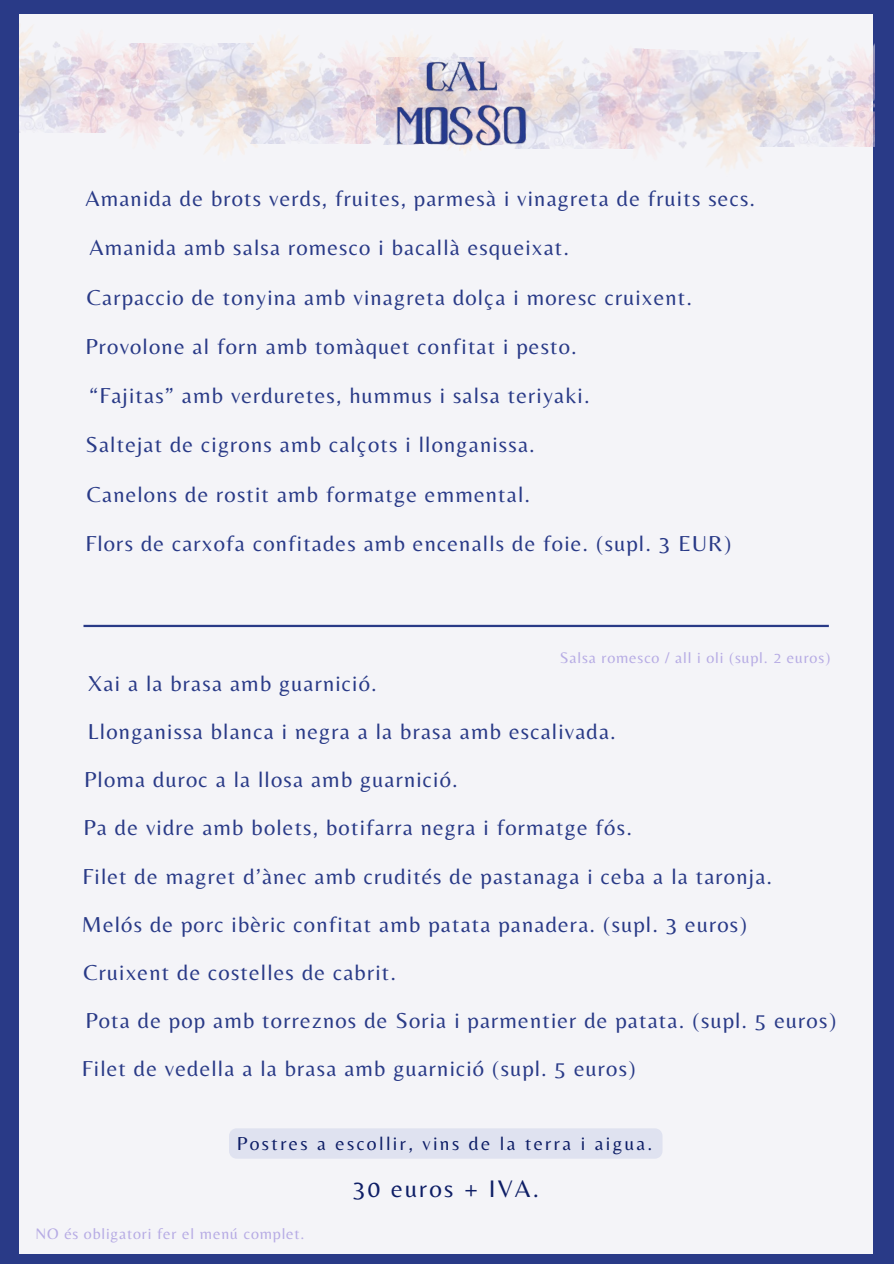
<style>
.page{position:relative;width:894px;height:1264px;background:#fff}
.page>*{position:absolute;margin:0;border:0;box-sizing:border-box;transform-origin:0 0}
.t1{font:24.9px "Belleza";letter-spacing:.09em;color:#0e1e66}
.t2{font:22.5px "Belleza";letter-spacing:.055em;color:#293a87}
.t3{font:19.5px "Belleza";letter-spacing:.12em;color:#0e1e66}
.t4{font:15.9px "Belleza";letter-spacing:.055em;color:#b6abe4}
</style>
<div class="page">
<div style="left:0;top:0;width:893px;height:1263px;background:#293a87"></div>
<div style="left:19px;top:14px;width:853px;height:1239px;background:#f4f4f8"></div>
<img style="left:19px;top:24px;width:73px;height:108px">
<img style="left:82px;top:43px;width:198px;height:112px">
<img style="left:225px;top:35px;width:151px;height:108px">
<img style="left:332px;top:58px;width:149px;height:94px">
<img style="left:376px;top:35px;width:54px;height:109px">
<img style="left:515px;top:40px;width:71px;height:109px">
<img style="left:388px;top:44px;width:149px;height:102px">
<img style="left:586px;top:48px;width:208px;height:120px">
<img style="left:734px;top:28px;width:139px;height:118px">
<hr style="left:83px;top:625px;width:745px;height:2px;background:#293a87">
<div style="left:229px;top:1128px;width:433px;height:30px;background:#dfe2f0"></div>
<p class="t2" style="left:85px;top:185px;width:671px">Amanida de brots verds, fruites, parmesà i vinagreta de fruits secs.</p>
<p class="t2" style="left:89px;top:234px;width:481px">Amanida amb salsa romesco i bacallà esqueixat.</p>
<p class="t2" style="left:87px;top:284px;width:606px">Carpaccio de tonyina amb vinagreta dolça i moresc cruixent.</p>
<p class="t2" style="left:85px;top:333px;width:493px">Provolone al forn amb tomàquet confitat i pesto.</p>
<p class="t2" style="left:89px;top:382px;width:501px">“Fajitas” amb verduretes, hummus i salsa teriyaki.</p>
<p class="t2" style="left:85px;top:431px;width:451px">Saltejat de cigrons amb calçots i llonganissa.</p>
<h1 class="t2" style="left:87px;top:481px;width:445px">Canelons de rostit amb formatge emmental.</h1>
<p class="t2" style="left:85px;top:530px;width:647px">Flors de carxofa confitades amb encenalls de foie. (supl. 3 EUR)</p>
<p class="t2" style="left:88px;top:670px;width:290px">Xai a la brasa amb guarnició.</p>
<h1 class="t4" style="left:559px;top:648px;width:272px">Salsa romesco / all i oli (supl. 2 euros)</h1>
<h1 class="t2" style="left:88px;top:718px;width:529px">Llonganissa blanca i negra a la brasa amb escalivada.</h1>
<h1 class="t2" style="left:84px;top:766px;width:375px">Ploma duroc a la llosa amb guarnició.</h1>
<h1 class="t2" style="left:83px;top:814px;width:550px">Pa de vidre amb bolets, botifarra negra i formatge fós.</h1>
<h1 class="t2" style="left:82px;top:862px;width:691px">Filet de magret d’ànec amb crudités de pastanaga i ceba a la taronja.</h1>
<h1 class="t2" style="left:82px;top:910px;width:666px">Melós de porc ibèric confitat amb patata panadera. (supl. 3 euros)</h1>
<h1 class="t2" style="left:83px;top:959px;width:314px">Cruixent de costelles de cabrit.</h1>
<h1 class="t2" style="left:85px;top:1007px;width:752px">Pota de pop amb torreznos de Soria i parmentier de patata. (supl. 5 euros)</h1>
<h1 class="t2" style="left:82px;top:1055px;width:555px">Filet de vedella a la brasa amb guarnició (supl. 5 euros)</h1>
<h1 class="t3" style="left:237px;top:1132px;width:417px">Postres a escollir, vins de la terra i aigua.</h1>
<h1 class="t4" style="left:36px;top:1224px;width:270px">NO és obligatori fer el menú complet.</h1>
<p class="t1" style="left:353px;top:1173px;width:187px">30 euros + IVA.</p>
</div>
